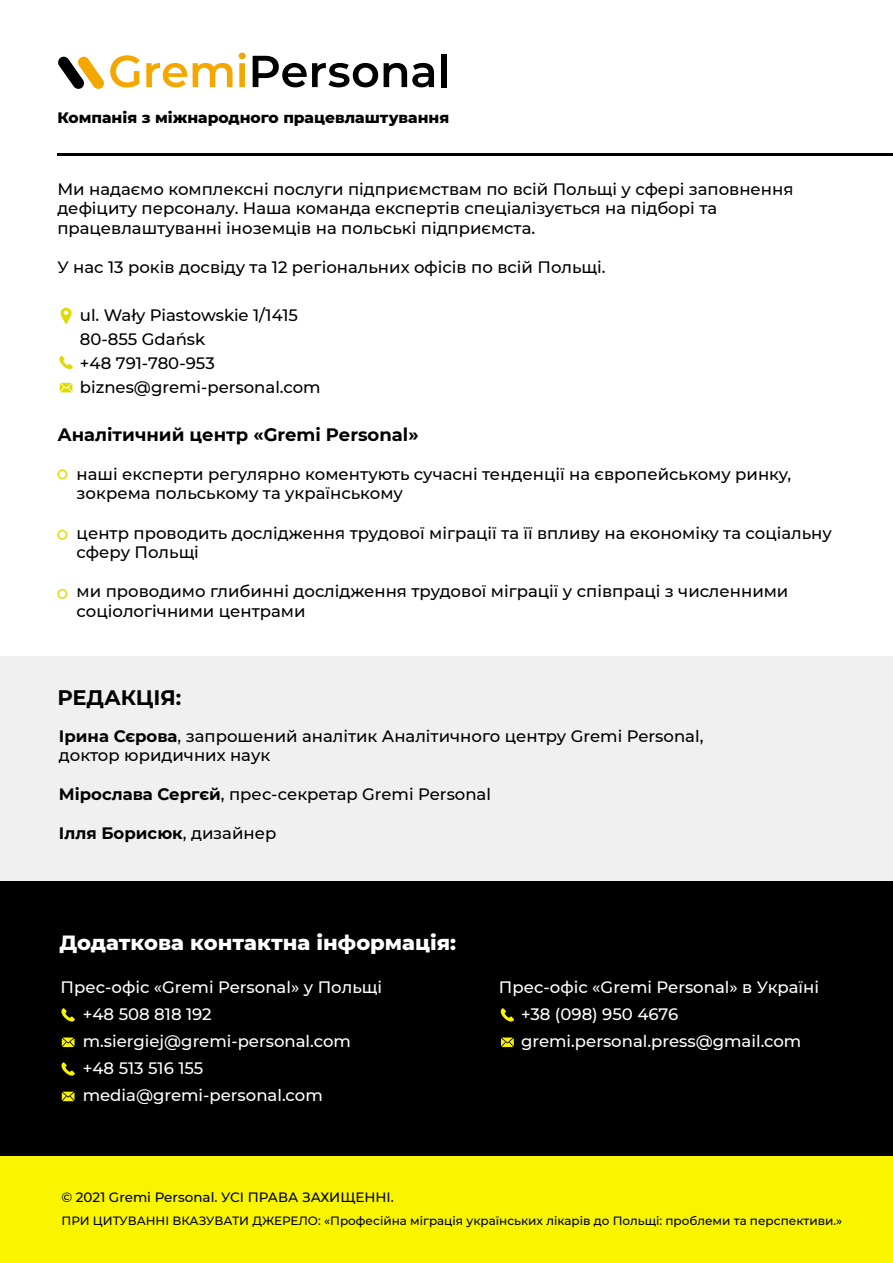
<style>
.page{position:relative;width:893px;height:1263px;background:#fff}
.page>*{position:absolute;margin:0;border:0;box-sizing:border-box;transform-origin:0 0}
.t1{font:800 21px "Montserrat";color:#fff}
.t2{font:700 21px "Montserrat";color:#000}
.t3{font:700 18px "Montserrat";color:#000}
.t4{font:500 16.5px/19.5px "Montserrat";color:#000}
.t5{font:500 16.5px/27px "Montserrat";color:#fff}
.t6{font:700 16.5px "Montserrat";color:#000}
.t7{font:800 15.45px "Montserrat";color:#000}
.t8{font:500 13.5px "Montserrat";color:#000}
.t9{font:500 12px "Montserrat";color:#000}
.s1{font-weight:700}
.s2{font-weight:500}
</style>
<div class="page">
<div style="left:0;top:882px;width:893px;height:277px;background:#000"></div>
<div style="left:0;top:656px;width:893px;height:226px;background:#f0f0f0"></div>
<div style="left:0;top:1157px;width:893px;height:106px;background:#f9f500"></div>
<svg style="left:110px;top:55px;width:30px;height:33px"></svg>
<svg style="left:146px;top:63px;width:41px;height:24px"></svg>
<svg style="left:193px;top:63px;width:40px;height:24px"></svg>
<svg style="left:239px;top:53px;width:7px;height:34px"></svg>
<svg style="left:253px;top:56px;width:125px;height:31px"></svg>
<svg style="left:384px;top:63px;width:50px;height:24px"></svg>
<div style="left:441px;top:54px;width:5px;height:33px;background:#000"></div>
<svg style="left:58px;top:57px;width:46px;height:32px"></svg>
<svg style="left:61px;top:1008px;width:14px;height:14px"></svg>
<svg style="left:62px;top:1037px;width:13px;height:10px"></svg>
<svg style="left:500px;top:1008px;width:14px;height:14px"></svg>
<svg style="left:501px;top:1037px;width:13px;height:10px"></svg>
<svg style="left:61px;top:1062px;width:14px;height:14px"></svg>
<svg style="left:62px;top:1091px;width:13px;height:10px"></svg>
<svg style="left:57px;top:469px;width:10px;height:10px"></svg>
<svg style="left:57px;top:530px;width:10px;height:10px"></svg>
<svg style="left:57px;top:589px;width:10px;height:10px"></svg>
<hr style="left:57px;top:153px;width:836px;height:3px;background:#000">
<svg style="left:59px;top:356px;width:14px;height:13px"></svg>
<svg style="left:60px;top:383px;width:12px;height:9px"></svg>
<svg style="left:60px;top:308px;width:12px;height:16px"></svg>
<p class="t7" style="left:57px;top:106px;width:393px">Компанія з міжнародного працевлаштування</p>
<p class="t4" style="left:57px;top:178px;width:738px">Ми надаємо комплексні послуги підприємствам по всій Польщі у сфері заповнення дефіциту персоналу. Наша команда експертів спеціалізується на підборі та працевлаштуванні іноземців на польські підприємста.</p>
<p class="t4" style="left:57px;top:256px;width:550px">У нас 13 років досвіду та 12 регіональних офісів по всій Польщі.</p>
<p class="t4" style="left:80px;top:302px;width:242px;line-height:24px">ul. Wały Piastowskie 1/1415<br>80-855 Gdańsk<br>+48 791-780-953 biznes@gremi-personal.com</p>
<p class="t3" style="left:57px;top:421px;width:363px">Аналітичний центр «Gremi Personal»</p>
<p class="t4" style="left:77px;top:464px;width:716px">наші експерти регулярно коментують сучасні тенденції на європейському ринку, зокрема польському та українському</p>
<p class="t4" style="left:77px;top:522px;width:757px">центр проводить дослідження трудової міграції та її впливу на економіку та соціальну сферу Польщі</p>
<p class="t4" style="left:77px;top:581px;width:713px">ми проводимо глибинні дослідження трудової міграції у співпраці з численними соціологічними центрами</p>
<p class="t2" style="left:57px;top:683px;width:126px">РЕДАКЦІЯ:</p>
<p class="t4" style="left:59px;top:725px;width:646px"><span class="s1">Ірина Сєрова</span>, запрошений аналітик Аналітичного центру Gremi Personal, доктор юридичних наук</p>
<p class="t4" style="left:59px;top:784px;width:434px"><span class="s1">Мірослава Сергєй</span>, прес-секретар Gremi Personal</p>
<p class="t6" style="left:59px;top:821px;width:219px">Ілля Борисюк<span class="s2">, дизайнер</span></p>
<p class="t1" style="left:59px;top:927px;width:398px">Додаткова контактна інформація:</p>
<p class="t5" style="left:83px;top:973px;width:301px;text-indent:-22px">Прес-офіс «Gremi Personal» у Польщі +48 508 818 192 m.siergiej@gremi-personal.com +48 513 516 155 media@gremi-personal.com</p>
<p class="t5" style="left:521px;top:973px;width:299px;text-indent:-22px">Прес-офіс «Gremi Personal» в Україні +38 (098) 950 4676 gremi.personal.press@gmail.com</p>
<p class="t8" style="left:61px;top:1188px;width:334px">© 2021 Gremi Personal. УСІ ПРАВА ЗАХИЩЕННІ.</p>
<p class="t9" style="left:61px;top:1212px;width:782px">ПРИ ЦИТУВАННІ ВКАЗУВАТИ ДЖЕРЕЛО: «Професійна міграція українських лікарів до Польщі: проблеми та перспективи.»</p>
</div>
